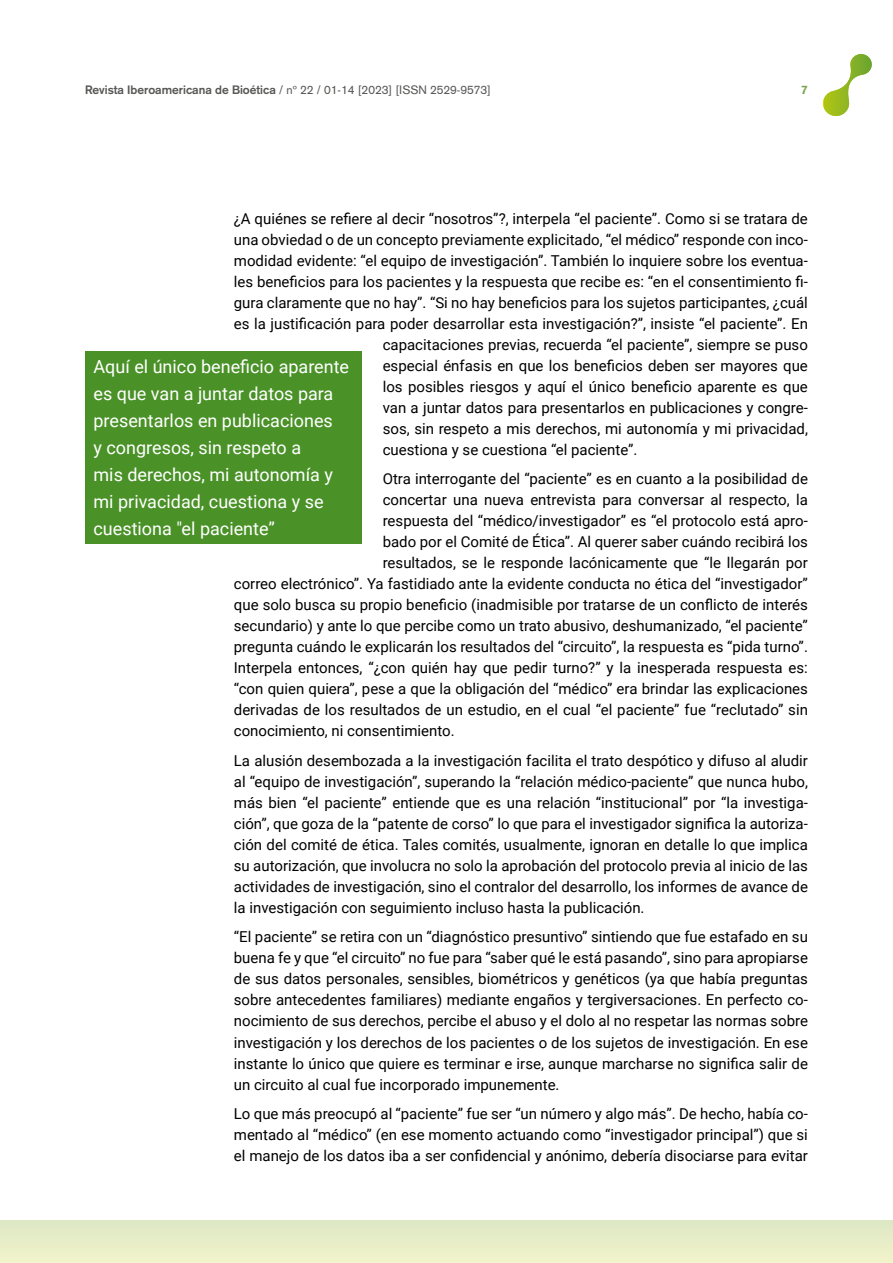
<style>
.page{position:relative;width:893px;height:1263px;background:#fff}
.page>*{position:absolute;margin:0;border:0;box-sizing:border-box;transform-origin:0 0}
.t1{font:18px/27px "Roboto";color:#fff}
.t2{font:15px/21px "Roboto";color:#000;text-align:justify}
.t3{font:12px "Akzidenz Grotesk";color:#575756}
.t4{font:700 12px "Akzidenz Grotesk";color:#74a54c}
.s1{font-weight:700}
</style>
<div class="page">
<div style="left:0;top:1220px;width:893px;height:43px;background:#e7edc8"></div>
<svg style="left:823px;top:54px;width:49px;height:62px"></svg>
<div style="left:85px;top:351px;width:276px;height:192px;background:#4a9228"></div>
<p class="t3" style="left:85px;top:83px;width:407px"><span class="s1">Revista Iberoamericana de Bioética</span> / nº 22 / 01-14 [2023] [ISSN 2529-9573]</p>
<p class="t4" style="left:801px;top:83px;width:8px">7</p>
<p class="t2" style="left:234px;top:207px;width:576px">¿A quiénes se refiere al decir “nosotros”?, interpela “el paciente”. Como si se tratara de</p>
<p class="t2" style="left:234px;top:228px;width:576px">una obviedad o de un concepto previamente explicitado, “el médico” responde con inco-</p>
<p class="t2" style="left:234px;top:249px;width:576px">modidad evidente: “el equipo de investigación”. También lo inquiere sobre los eventua-</p>
<p class="t2" style="left:234px;top:270px;width:576px">les beneficios para los pacientes y la respuesta que recibe es: “en el consentimiento fi-</p>
<p class="t2" style="left:234px;top:291px;width:576px">gura claramente que no hay”. “Si no hay beneficios para los sujetos participantes, ¿cuál</p>
<p class="t2" style="left:234px;top:312px;width:576px">es la justificación para poder desarrollar esta investigación?”, insiste “el paciente”. En</p>
<p class="t2" style="left:383px;top:333px;width:427px">capacitaciones previas, recuerda “el paciente”, siempre se puso</p>
<p class="t2" style="left:383px;top:354px;width:427px">especial énfasis en que los beneficios deben ser mayores que</p>
<p class="t2" style="left:383px;top:375px;width:427px">los posibles riesgos y aquí el único beneficio aparente es que</p>
<p class="t2" style="left:383px;top:396px;width:427px">van a juntar datos para presentarlos en publicaciones y congre-</p>
<p class="t2" style="left:383px;top:417px;width:427px">sos, sin respeto a mis derechos, mi autonomía y mi privacidad,</p>
<p class="t2" style="left:383px;top:438px;width:256px">cuestiona y se cuestiona “el paciente”.</p>
<p class="t2" style="left:383px;top:468px;width:427px">Otra interrogante del “paciente” es en cuanto a la posibilidad de</p>
<p class="t2" style="left:383px;top:489px;width:427px">concertar una nueva entrevista para conversar al respecto, la</p>
<p class="t2" style="left:383px;top:510px;width:427px">respuesta del “médico/investigador” es “el protocolo está apro-</p>
<p class="t2" style="left:383px;top:531px;width:427px">bado por el Comité de Ética”. Al querer saber cuándo recibirá los</p>
<p class="t2" style="left:383px;top:552px;width:427px">resultados, se le responde lacónicamente que “le llegarán por</p>
<p class="t2" style="left:234px;top:573px;width:576px">correo electrónico”. Ya fastidiado ante la evidente conducta no ética del “investigador”</p>
<p class="t2" style="left:234px;top:594px;width:576px">que solo busca su propio beneficio (inadmisible por tratarse de un conflicto de interés</p>
<p class="t2" style="left:234px;top:615px;width:576px">secundario) y ante lo que percibe como un trato abusivo, deshumanizado, “el paciente”</p>
<p class="t2" style="left:234px;top:636px;width:576px">pregunta cuándo le explicarán los resultados del “circuito”, la respuesta es “pida turno”.</p>
<p class="t2" style="left:234px;top:657px;width:576px">Interpela entonces, “¿con quién hay que pedir turno?” y la inesperada respuesta es:</p>
<p class="t2" style="left:234px;top:678px;width:576px">“con quien quiera”, pese a que la obligación del “médico” era brindar las explicaciones</p>
<p class="t2" style="left:234px;top:699px;width:576px">derivadas de los resultados de un estudio, en el cual “el paciente” fue “reclutado” sin</p>
<p class="t2" style="left:234px;top:720px;width:222px">conocimiento, ni consentimiento.</p>
<p class="t2" style="left:234px;top:749px;width:576px">La alusión desembozada a la investigación facilita el trato despótico y difuso al aludir al “equipo de investigación”, superando la “relación médico-paciente” que nunca hubo, más bien “el paciente” entiende que es una relación “institucional” por “la investiga&shy;ción”, que goza de la “patente de corso” lo que para el investigador significa la autoriza&shy;ción del comité de ética. Tales comités, usualmente, ignoran en detalle lo que implica su autorización, que involucra no solo la aprobación del protocolo previa al inicio de las actividades de investigación, sino el contralor del desarrollo, los informes de avance de la investigación con seguimiento incluso hasta la publicación.</p>
<p class="t2" style="left:234px;top:926px;width:576px">“El paciente” se retira con un “diagnóstico presuntivo” sintiendo que fue estafado en su buena fe y que “el circuito” no fue para “saber qué le está pasando”, sino para apropiarse de sus datos personales, sensibles, biométricos y genéticos (ya que había preguntas sobre antecedentes familiares) mediante engaños y tergiversaciones. En perfecto co&shy;nocimiento de sus derechos, percibe el abuso y el dolo al no respetar las normas sobre investigación y los derechos de los pacientes o de los sujetos de investigación. En ese instante lo único que quiere es terminar e irse, aunque marcharse no significa salir de un circuito al cual fue incorporado impunemente.</p>
<p class="t2" style="left:234px;top:1102px;width:576px">Lo que más preocupó al “paciente” fue ser “un número y algo más”. De hecho, había co&shy;mentado al “médico” (en ese momento actuando como “investigador principal”) que si el manejo de los datos iba a ser confidencial y anónimo, debería disociarse para evitar</p>
<p class="t1" style="left:94px;top:352px;width:257px">Aquí el único beneficio aparente es que van a juntar datos para presentarlos en publicaciones<br>y congresos, sin respeto a<br>mis derechos, mi autonomía y mi privacidad, cuestiona y se cuestiona "el paciente”</p>
</div>
